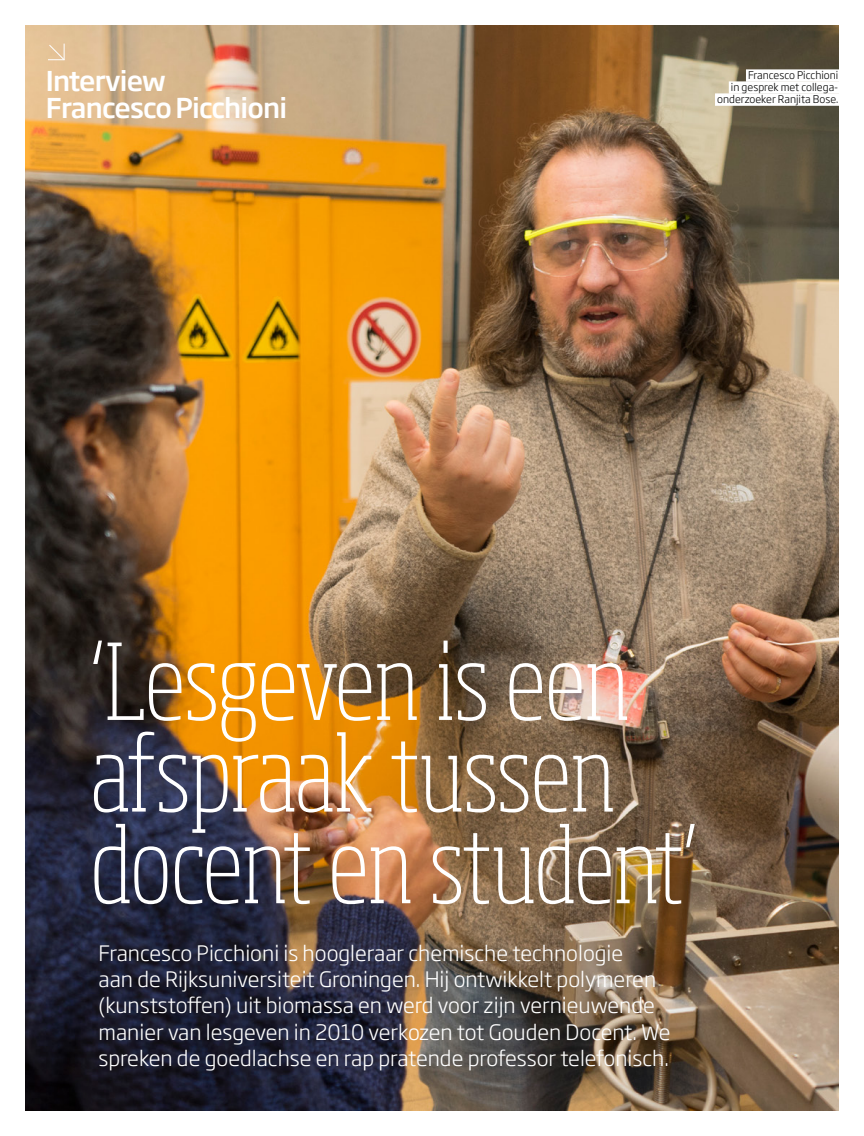
<style>
.page{position:relative;width:864px;height:1136px;background:#fff}
.page>*{position:absolute;margin:0;border:0;box-sizing:border-box;transform-origin:0 0}
._02_Kop{font:200 condensed 104.1px/91.7px "Soho Std";letter-spacing:-.015em;color:#fff}
._01_Chapeau{font:500 27px "Soho Gothic Std";letter-spacing:-.03em;color:#fff}
._03_Intro{font:300 21px/26.2px "Soho Gothic Std";color:#fff}
._08_Bijschrift{font:300 10.5px "Soho Gothic Std";color:#000}
</style>
<div class="page">
<img style="left:26px;top:26px;width:812px;height:1084px">
<svg style="left:48px;top:44px;width:17px;height:17px"></svg>
<div style="left:745px;top:69px;width:95px;height:13px;background:#fff"></div>
<div style="left:728px;top:81px;width:112px;height:13px;background:#fff"></div>
<div style="left:714px;top:93px;width:126px;height:13px;background:#fff"></div>
<p class="_01_Chapeau" style="left:46px;top:63px;width:121px">Interview</p>
<p class="_01_Chapeau" style="left:46px;top:90px;width:243px">Francesco Picchioni</p>
<p class="_08_Bijschrift" style="left:747px;top:68px;width:92px">Francesco Picchioni</p>
<p class="_08_Bijschrift" style="left:730px;top:80px;width:109px">in gesprek met collega-</p>
<p class="_08_Bijschrift" style="left:716px;top:92px;width:123px">onderzoeker Ranjita Bose.</p>
<p class="_02_Kop" style="left:90px;top:634px;width:609px">‘Lesgeven is een afspraak tussen docent en student’</p>
<p class="_03_Intro" style="left:99px;top:940px;width:573px">Francesco Picchioni is hoogleraar chemische technologie<br>aan de Rijksuniversiteit Groningen. Hij ontwikkelt polymeren (kunststoffen) uit biomassa en werd voor zijn vernieuwende manier van lesgeven in 2010 verkozen tot Gouden Docent. We spreken de goedlachse en rap pratende professor telefonisch.</p>
</div>
